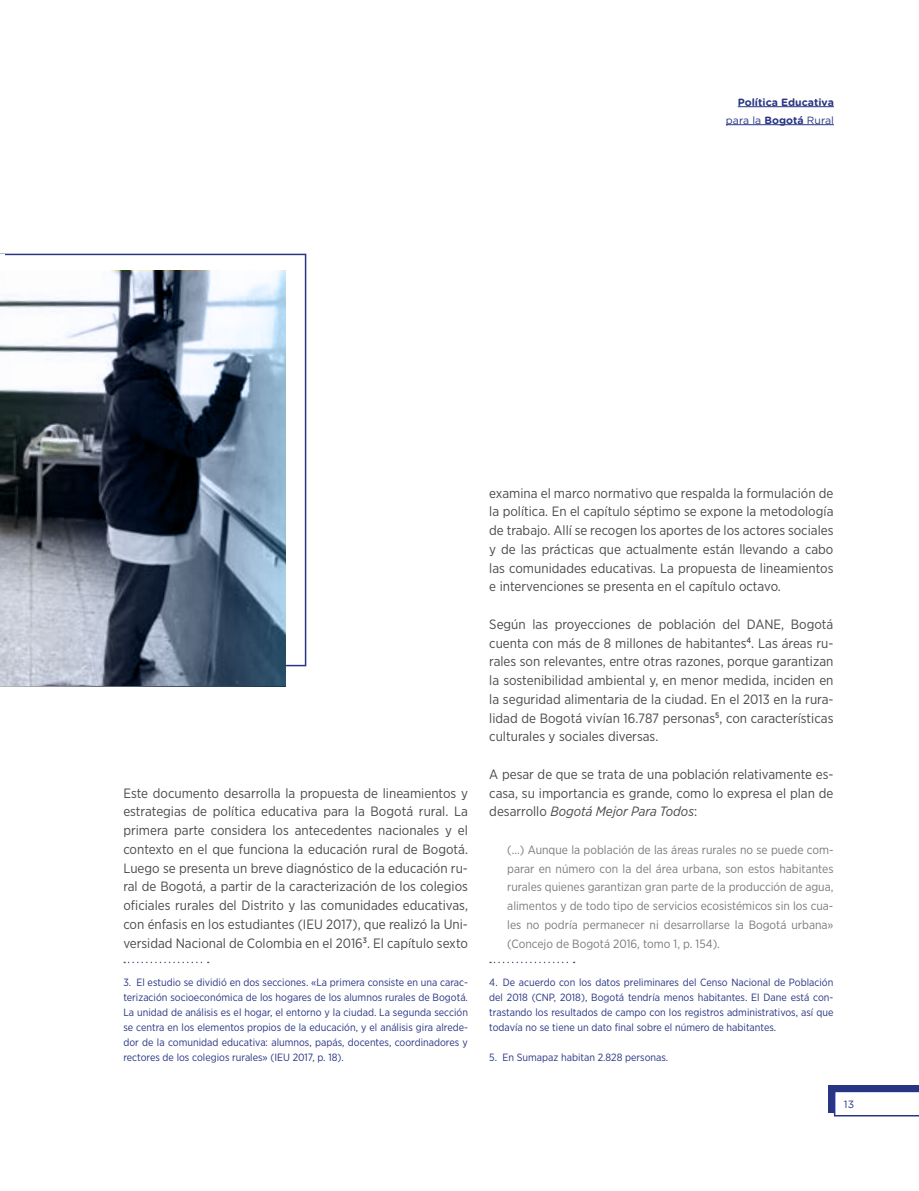
<style>
.page{position:relative;width:919px;height:1191px;background:#fff}
.page>*{position:absolute;margin:0;border:0;box-sizing:border-box;transform-origin:0 0}
.t1{font:13.5px/18.8px "Gotham Narrow";color:#4a4a49;text-align:justify}
.t2{font:12px/18.8px "Gotham Narrow";color:#7c7b7b;text-align:justify}
.t3{font:10.5px/15px "Gotham Narrow";color:#283583;text-align:justify}
.t4{font:700 10.5px/18px "Gotham Rounded";color:#283583;text-align:right}
.t5{font:10.5px "Gotham Rounded";color:#283583}
.s1{font-weight:400}
.s2{font-style:italic}
</style>
<div class="page">
<div style="left:828px;top:1085px;width:90px;height:28px;background:#283583"></div>
<hr style="left:737px;top:106px;width:96px;height:1px;background:#283583">
<hr style="left:726px;top:124px;width:107px;height:1px;background:#283583">
<svg style="left:833px;top:1092px;width:85px;height:24px;background:#eeeff7"></svg>
<svg style="left:5px;top:254px;width:301px;height:412px"></svg>
<hr style="left:0;top:0;width:1px;height:1191px;background:#283583">
<hr style="left:0;top:254px;width:4px;height:412px;background:#fff">
<svg style="left:0;top:272px;width:285px;height:414px;background:#727e8d"></svg>
<svg style="left:490px;top:961px;width:84px;height:2px"></svg>
<svg style="left:124px;top:961px;width:85px;height:2px"></svg>
<p class="t4" style="left:725px;top:92px;width:109px">Política Educativa <span class="s1">para la</span> Bogotá <span class="s1">Rural</span></p>
<p class="t1" style="left:123px;top:783px;width:346px">Este documento desarrolla la propuesta de lineamientos y estrategias de política educativa para la Bogotá rural. La primera parte considera los antecedentes nacionales y el contexto en el que funciona la educación rural de Bogotá.<br>Luego se presenta un breve diagnóstico de la educación ru&shy;ral de Bogotá, a partir de la caracterización de los colegios oficiales rurales del Distrito y las comunidades educativas, con énfasis en los estudiantes (IEU 2017), que realizó la Uni&shy;versidad Nacional de Colombia en el 2016<sup>3</sup>. El capítulo sexto</p>
<p class="t3" style="left:123px;top:974px;width:346px">3. El estudio se dividió en dos secciones. «La primera consiste en una carac&shy;terización socioeconómica de los hogares de los alumnos rurales de Bogotá.<br>La unidad de análisis es el hogar, el entorno y la ciudad. La segunda sección se centra en los elementos propios de la educación, y el análisis gira alrede&shy;dor de la comunidad educativa: alumnos, papás, docentes, coordinadores y rectores de los colegios rurales» (IEU 2017, p. 18).</p>
<p class="t1" style="left:489px;top:483px;width:346px">examina el marco normativo que respalda la formulación de la política. En el capítulo séptimo se expone la metodología de trabajo. Allí se recogen los aportes de los actores sociales y de las prácticas que actualmente están llevando a cabo las comunidades educativas. La propuesta de lineamientos e intervenciones se presenta en el capítulo octavo.</p>
<p class="t1" style="left:489px;top:614px;width:346px">Según las proyecciones de población del DANE, Bogotá cuenta con más de 8 millones de habitantes<sup>4</sup>. Las áreas ru&shy;rales son relevantes, entre otras razones, porque garantizan la sostenibilidad ambiental y, en menor medida, inciden en la seguridad alimentaria de la ciudad. En el 2013 en la rura&shy;lidad de Bogotá vivían 16.787 personas<sup>5</sup>, con características culturales y sociales diversas.</p>
<p class="t1" style="left:489px;top:764px;width:346px">A pesar de que se trata de una población relativamente es&shy;casa, su importancia es grande, como lo expresa el plan de desarrollo <span class="s2">Bogotá Mejor Para Todos</span>:</p>
<p class="t2" style="left:507px;top:840px;width:328px">(…) Aunque la población de las áreas rurales no se puede com&shy;parar en número con la del área urbana, son estos habitantes rurales quienes garantizan gran parte de la producción de agua, alimentos y de todo tipo de servicios ecosistémicos sin los cua&shy;les no podría permanecer ni desarrollarse la Bogotá urbana» (Concejo de Bogotá 2016, tomo 1, p. 154).</p>
<p class="t3" style="left:489px;top:974px;width:346px">4. De acuerdo con los datos preliminares del Censo Nacional de Población del 2018 (CNP, 2018), Bogotá tendría menos habitantes. El Dane está con&shy;trastando los resultados de campo con los registros administrativos, así que todavía no se tiene un dato final sobre el número de habitantes.</p>
<p class="t3" style="left:489px;top:1049px;width:180px">5. En Sumapaz habitan 2.828 personas.</p>
<p class="t5" style="left:843px;top:1097px;width:12px">13</p>
</div>
